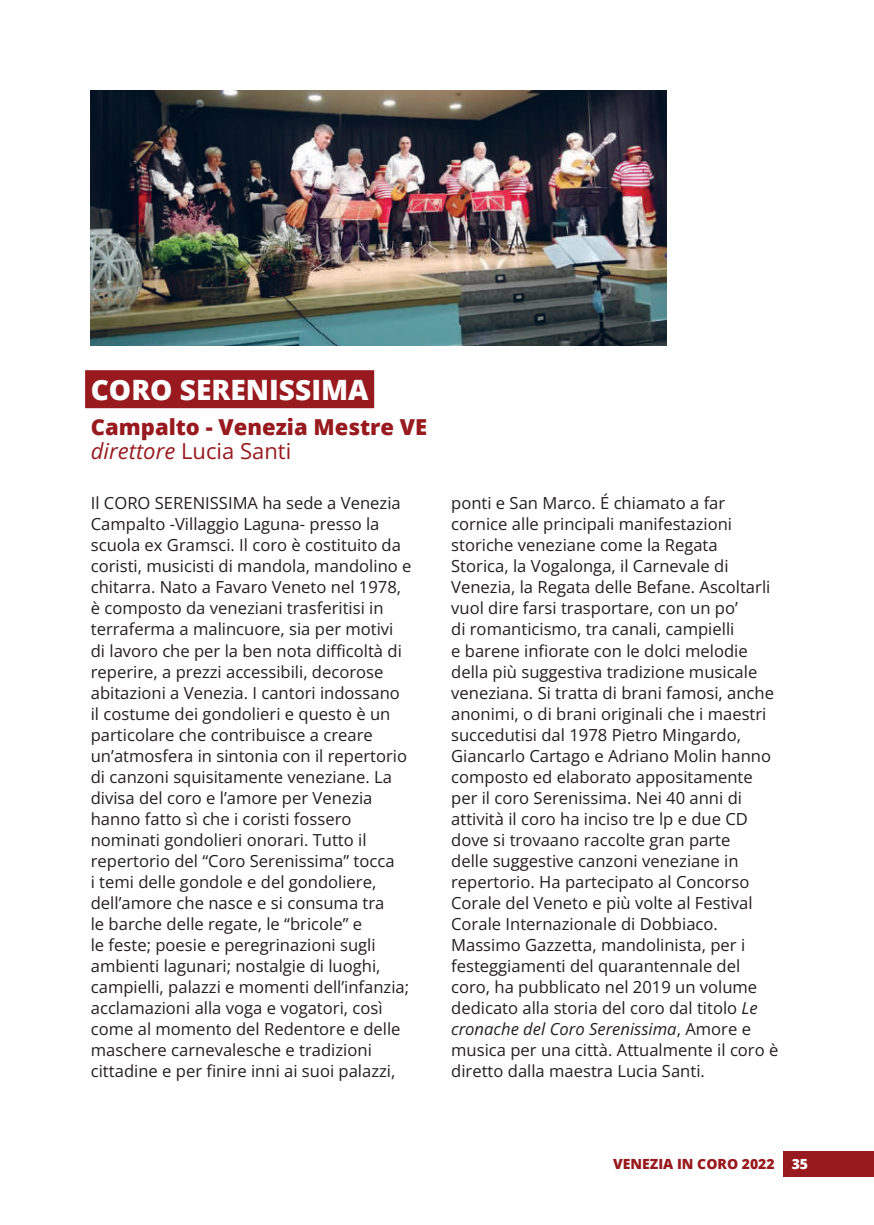
<style>
.page{position:relative;width:874px;height:1225px;background:#fff}
.page>*{position:absolute;margin:0;border:0;box-sizing:border-box;transform-origin:0 0}
.t1{font:800 28px "Open Sans";color:#fff}
.t2{font:800 22px/24px "Open Sans";color:#981a1e}
.t3{font:16.6px/21px "Open Sans";color:#231f20}
.t4{font:800 14px "Open Sans";color:#981a1e}
.s1{font-weight:400;font-style:italic}
.s2{font-weight:400}
.s3{font-style:italic}
.s4{color:#fff}
</style>
<div class="page">
<div style="left:782px;top:1151px;width:91px;height:25px;background:#981a1e"></div>
<div style="left:85px;top:370px;width:289px;height:38px;background:#981a1e"></div>
<img style="left:91px;top:91px;width:575px;height:255px">
<h1 class="t1" style="left:91px;top:368px;width:279px">CORO SERENISSIMA</h1>
<h2 class="t2" style="left:91px;top:414px;width:338px">Campalto - Venezia Mestre VE <span class="s1">direttore</span> <span class="s2">Lucia Santi</span></h2>
<p class="t3" style="left:91px;top:492px;width:322px">Il CORO SERENISSIMA ha sede a Venezia Campalto -Villaggio Laguna- presso la scuola ex Gramsci. Il coro è costituito da coristi, musicisti di mandola, mandolino e chitarra. Nato a Favaro Veneto nel 1978, è composto da veneziani trasferitisi in terraferma a malincuore, sia per motivi di lavoro che per la ben nota difficoltà di reperire, a prezzi accessibili, decorose abitazioni a Venezia. I cantori indossano il costume dei gondolieri e questo è un particolare che contribuisce a creare un’atmosfera in sintonia con il repertorio di canzoni squisitamente veneziane. La divisa del coro e l’amore per Venezia hanno fatto sì che i coristi fossero nominati gondolieri onorari. Tutto il repertorio del “Coro Serenissima” tocca<br>i temi delle gondole e del gondoliere, dell’amore che nasce e si consuma tra<br>le barche delle regate, le “bricole” e<br>le feste; poesie e peregrinazioni sugli ambienti lagunari; nostalgie di luoghi, campielli, palazzi e momenti dell’infanzia; acclamazioni alla voga e vogatori, così come al momento del Redentore e delle maschere carnevalesche e tradizioni cittadine e per finire inni ai suoi palazzi,</p>
<p class="t3" style="left:451px;top:492px;width:328px">ponti e San Marco. É chiamato a far cornice alle principali manifestazioni storiche veneziane come la Regata Storica, la Vogalonga, il Carnevale di Venezia, la Regata delle Befane. Ascoltarli vuol dire farsi trasportare, con un po’<br>di romanticismo, tra canali, campielli<br>e barene infiorate con le dolci melodie della più suggestiva tradizione musicale veneziana. Si tratta di brani famosi, anche anonimi, o di brani originali che i maestri succedutisi dal 1978 Pietro Mingardo, Giancarlo Cartago e Adriano Molin hanno composto ed elaborato appositamente per il coro Serenissima. Nei 40 anni di attività il coro ha inciso tre lp e due CD dove si trovaano raccolte gran parte<br>delle suggestive canzoni veneziane in repertorio. Ha partecipato al Concorso Corale del Veneto e più volte al Festival Corale Internazionale di Dobbiaco.<br>Massimo Gazzetta, mandolinista, per i festeggiamenti del quarantennale del coro, ha pubblicato nel 2019 un volume dedicato alla storia del coro dal titolo <span class="s3">Le cronache del Coro Serenissima</span>, Amore e musica per una città. Attualmente il coro è diretto dalla maestra Lucia Santi.</p>
<p class="t4" style="left:612px;top:1153px;width:196px">VENEZIA IN CORO 2022 <span class="s4">35</span></p>
</div>
